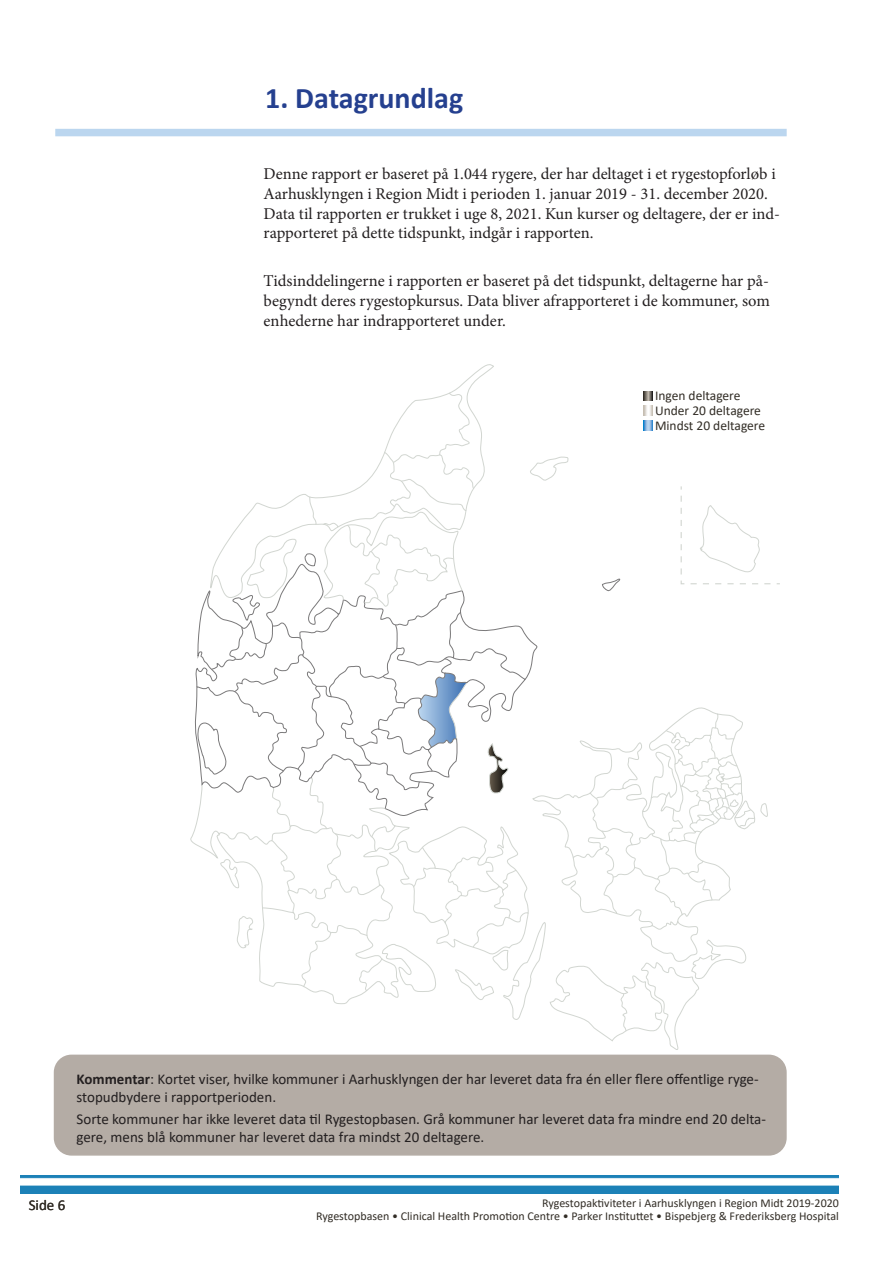
<style>
.page{position:relative;width:893px;height:1263px;background:#fff}
.page>*{position:absolute;margin:0;border:0;box-sizing:border-box;transform-origin:0 0}
.Overskrift_1{font:700 30px "Calibri";color:#25408f}
.t1{font:16.5px/19.8px "Minion Pro";color:#231f20}
.Boxtekst{font:15px/18px "Calibri";color:#231f20}
.t2{font:15px "Calibri";color:#322d26}
.Sidefod{font:13.5px "Calibri";color:#322d26}
.t3{font:12px/13.5px "Calibri";color:#322d26;text-align:right}
.s1{font-weight:700}
</style>
<div class="page">
<img style="left:20px;top:1176px;width:819px;height:18px">
<div style="left:55px;top:129px;width:732px;height:7px;background:#bbd6ef"></div>
<div style="left:55px;top:1055px;width:731px;height:100px;background:#b4aca5;border-radius:17px"></div>
<div style="left:54px;top:1054px;width:733px;height:101px;border:2px solid #b4aca5;border-radius:17px"></div>
<svg style="left:190px;top:364px;width:590px;height:686px"></svg>
<p class="Overskrift_1" style="left:265px;top:76px;width:199px">1. Datagrundlag</p>
<p class="t1" style="left:264px;top:164px;width:518px">Denne rapport er baseret på 1.044 rygere, der har deltaget i et rygestopforløb i Aarhusklyngen i Region Midt i perioden 1. januar 2019 - 31. december 2020.<br>Data til rapporten er trukket i uge 8, 2021. Kun kurser og deltagere, der er ind&shy;rapporteret på dette tidspunkt, indgår i rapporten.</p>
<p class="t1" style="left:264px;top:271px;width:508px;text-align:justify">Tidsinddelingerne i rapporten er baseret på det tidspunkt, deltagerne har på&shy;begyndt deres rygestopkursus. Data bliver afrapporteret i de kommuner, som enhederne har indrapporteret under.</p>
<p class="Sidefod" style="left:655px;top:386px;width:87px">Ingen deltagere</p>
<p class="Sidefod" style="left:655px;top:401px;width:108px">Under 20 deltagere</p>
<p class="Sidefod" style="left:655px;top:416px;width:112px">Mindst 20 deltagere</p>
<p class="Boxtekst" style="left:77px;top:1069px;width:684px"><span class="s1">Kommentar</span>: Kortet viser, hvilke kommuner i Aarhusklyngen der har leveret data fra én eller flere offentlige ryge&shy;stopudbydere i rapportperioden.</p>
<p class="Boxtekst" style="left:77px;top:1110px;width:691px">Sorte kommuner har ikke leveret data til Rygestopbasen. Grå kommuner har leveret data fra mindre end 20 delta&shy;gere, mens blå kommuner har leveret data fra mindst 20 deltagere.</p>
<p class="t2" style="left:29px;top:1195px;width:38px">Side 6</p>
<p class="t3" style="left:316px;top:1196px;width:524px">Rygestopaktiviteter i Aarhusklyngen i Region Midt 2019-2020<br>Rygestopbasen • Clinical Health Promotion Centre • Parker Instituttet • Bispebjerg &amp; Frederiksberg Hospital</p>
</div>
